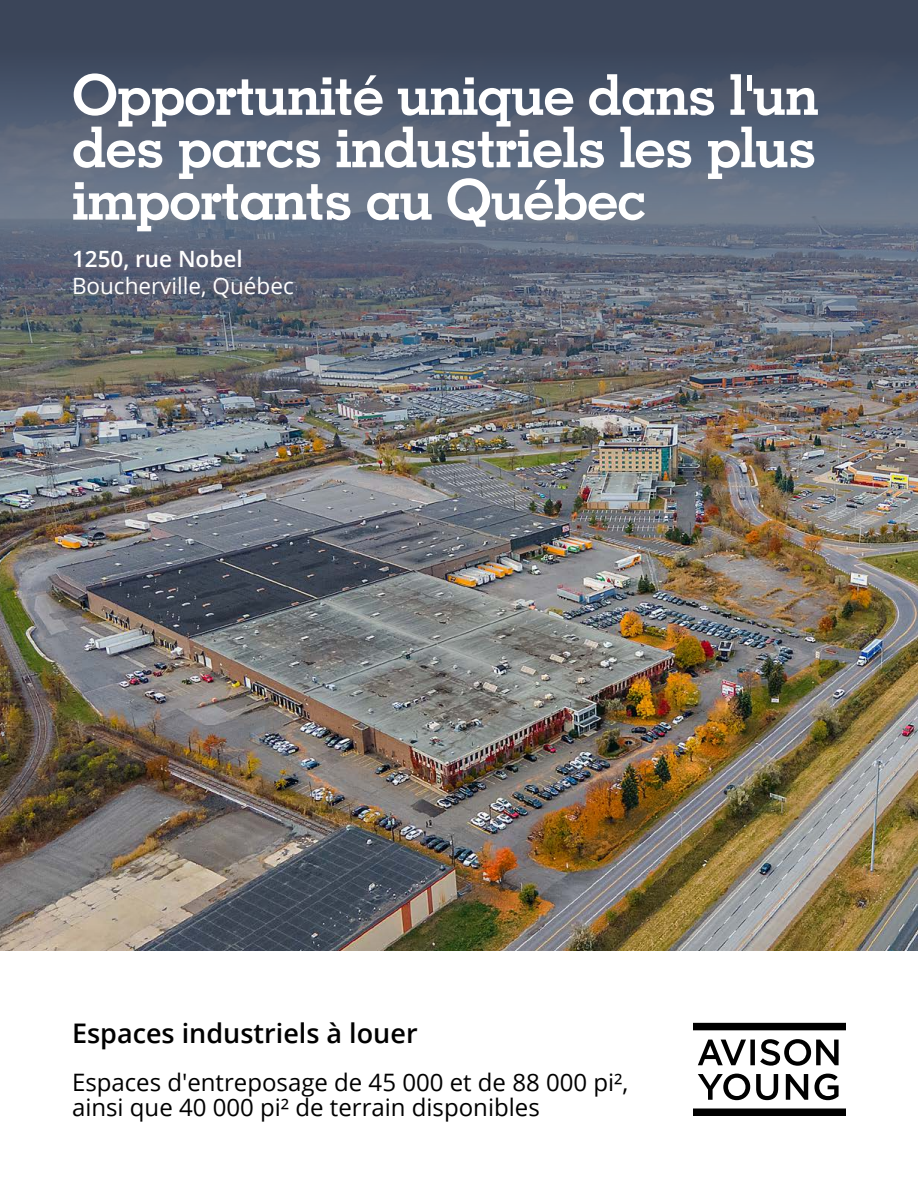
<style>
.page{position:relative;width:918px;height:1188px;background:#fff}
.page>*{position:absolute;margin:0;border:0;box-sizing:border-box;transform-origin:0 0}
.t1{font:700 56.4px/52.3px "Geometric Slab 703 BT";letter-spacing:-.02em;color:#fff;text-align:justify}
.t2{font:600 27px "Open Sans";color:#000}
.t3{font:24px/25.5px "Open Sans";color:#000}
.t4{font:22.5px "Open Sans";color:#fff}
.t5{font:600 22.5px "Open Sans";color:#fff}
</style>
<div class="page">
<svg style="left:693px;top:1023px;width:153px;height:7px"></svg>
<svg style="left:693px;top:1108px;width:153px;height:8px"></svg>
<svg style="left:698px;top:1039px;width:141px;height:27px"></svg>
<svg style="left:698px;top:1074px;width:52px;height:26px"></svg>
<svg style="left:756px;top:1074px;width:22px;height:26px"></svg>
<svg style="left:786px;top:1074px;width:22px;height:26px"></svg>
<svg style="left:814px;top:1074px;width:25px;height:26px"></svg>
<img style="left:0;top:0;width:918px;height:951px">
<img style="left:1px;top:0;width:917px;height:464px">
<h1 class="t1" style="left:72px;top:68px;width:748px">Opportunité unique dans l'un des parcs industriels les plus importants au Québec</h1>
<p class="t5" style="left:72px;top:243px;width:172px">1250, rue Nobel</p>
<p class="t4" style="left:72px;top:270px;width:223px">Boucherville, Québec</p>
<p class="t2" style="left:72px;top:1015px;width:347px">Espaces industriels à louer</p>
<p class="t3" style="left:72px;top:1068px;width:558px">Espaces d'entreposage de 45 000 et de 88 000 pi², ainsi que 40 000 pi² de terrain disponibles</p>
</div>
